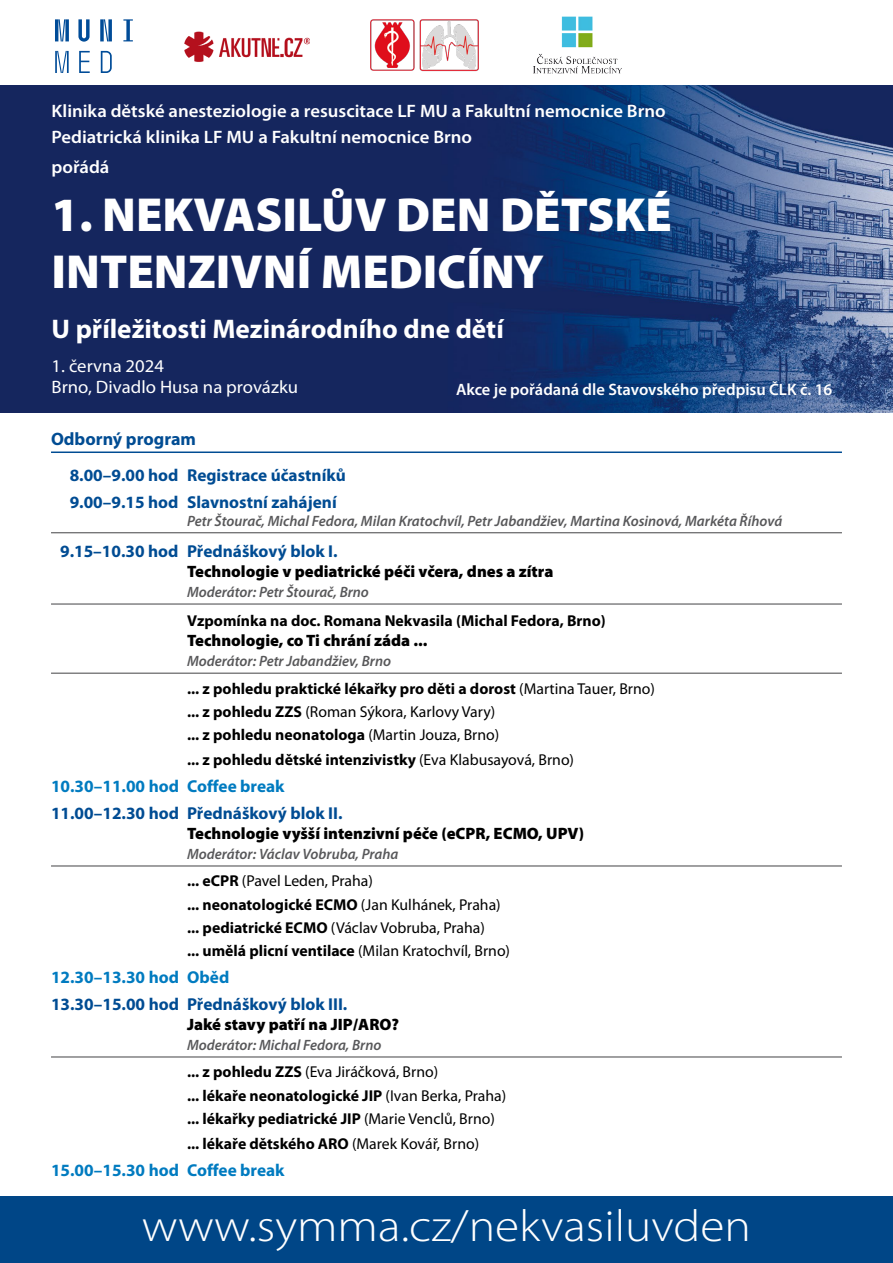
<style>
.page{position:relative;width:893px;height:1263px;background:#fff}
.page>*{position:absolute;margin:0;border:0;box-sizing:border-box;transform-origin:0 0}
.t1{font:900 48px/57.6px "Myriad Pro";color:#fff}
.t2{font:300 45px "Myriad Pro";color:#fff;scale:1.1 1}
.t3{font:700 27px "Myriad Pro";color:#fff}
.t4{font:600 18px/25.8px "Myriad Pro";color:#fff;scale:1.04 1}
.t5{font:18px/21.6px "Myriad Pro";color:#fff;scale:1.04 1}
.t6{font:700 18px "Myriad Pro";color:#004c93}
.t7{font:700 17.25px/27.2px "Myriad Pro";color:#004c93}
.t8{font:700 17.25px "Myriad Pro";color:#007bc0}
.t9{font:900 16.5px "Myriad Pro";color:#000}
.t10{font:600 16.5px "Myriad Pro";color:#fff}
.t11{font:700 15.75px/23.1px "Myriad Pro";color:#000}
.t12{font:15.75px/23.1px "Myriad Pro";color:#000}
.t13{font:italic 600 15px "Myriad Pro";color:#58585a}
.s1{font-weight:400}
.s2{font-weight:700}
</style>
<div class="page">
<hr style="left:51px;top:451px;width:791px;height:2px;background:#004c93">
<hr style="left:51px;top:532px;width:791px;height:1px;background:#58585a">
<hr style="left:51px;top:603px;width:791px;height:2px;background:#58585a">
<hr style="left:51px;top:673px;width:791px;height:1px;background:#58585a">
<hr style="left:51px;top:865px;width:791px;height:1px;background:#58585a">
<hr style="left:51px;top:1056px;width:791px;height:1px;background:#58585a">
<div style="left:0;top:1196px;width:893px;height:67px;background:#004687"></div>
<img style="left:0;top:85px;width:893px;height:327px">
<svg style="left:55px;top:19px;width:14px;height:22px"></svg>
<svg style="left:78px;top:19px;width:12px;height:23px"></svg>
<svg style="left:100px;top:19px;width:12px;height:22px"></svg>
<svg style="left:123px;top:19px;width:10px;height:22px"></svg>
<svg style="left:55px;top:51px;width:14px;height:22px"></svg>
<svg style="left:79px;top:51px;width:11px;height:22px"></svg>
<svg style="left:101px;top:51px;width:11px;height:22px"></svg>
<img style="left:184px;top:31px;width:126px;height:31px">
<img style="left:533px;top:16px;width:89px;height:58px">
<img style="left:370px;top:19px;width:109px;height:53px">
<p class="t4" style="left:52px;top:98px;width:592px">Klinika dětské anesteziologie a resuscitace LF MU a Fakultní nemocnice Brno<br>Pediatrická klinika LF MU a Fakultní nemocnice Brno</p>
<p class="t4" style="left:52px;top:153px;width:57px">pořádá</p>
<h1 class="t1" style="left:52px;top:184px;width:622px">1. NEKVASILŮV DEN DĚTSKÉ<br>INTENZIVNÍ MEDICÍNY</h1>
<h3 class="t3" style="left:52px;top:311px;width:454px">U příležitosti Mezinárodního dne dětí</h3>
<p class="t5" style="left:52px;top:355px;width:239px">1. června 2024<br>Brno, Divadlo Husa na provázku</p>
<p class="t10" style="left:456px;top:379px;width:378px">Akce je pořádaná dle Stavovského předpisu ČLK č. 16</p>
<p class="t6" style="left:51px;top:427px;width:146px">Odborný program</p>
<p class="t7" style="left:70px;top:461px;width:278px">8.00–9.00 hod Registrace účastníků<br>9.00–9.15 hod Slavnostní zahájení</p>
<p class="t13" style="left:187px;top:511px;width:597px">Petr Štourač, Michal Fedora, Milan Kratochvíl, Petr Jabandžiev, Martina Kosinová, Markéta Říhová</p>
<p class="t7" style="left:60px;top:537px;width:279px">9.15–10.30 hod Přednáškový blok I.</p>
<p class="t9" style="left:187px;top:560px;width:368px">Technologie v pediatrické péči včera, dnes a zítra</p>
<p class="t13" style="left:187px;top:582px;width:183px">Moderátor: Petr Štourač, Brno</p>
<p class="t11" style="left:187px;top:609px;width:420px">Vzpomínka na doc. Romana Nekvasila (Michal Fedora, Brno)</p>
<p class="t9" style="left:187px;top:629px;width:242px">Technologie, co Ti chrání záda ...</p>
<p class="t13" style="left:187px;top:652px;width:206px">Moderátor: Petr Jabandžiev, Brno</p>
<p class="t11" style="left:187px;top:676px;width:469px">... z pohledu praktické lékařky pro děti a dorost <span class="s1">(Martina Tauer, Brno) </span>... z pohledu ZZS <span class="s1">(Roman Sýkora, Karlovy Vary)<br></span>... z pohledu neonatologa <span class="s1">(Martin Jouza, Brno)</span></p>
<p class="t11" style="left:187px;top:747px;width:388px">... z pohledu dětské intenzivistky <span class="s1">(Eva Klabusayová, Brno)</span></p>
<p class="t8" style="left:51px;top:775px;width:235px">10.30–11.00 hod Coffee break</p>
<p class="t7" style="left:51px;top:799px;width:293px">11.00–12.30 hod Přednáškový blok II.</p>
<p class="t9" style="left:187px;top:822px;width:399px">Technologie vyšší intenzivní péče (eCPR, ECMO, UPV)</p>
<p class="t13" style="left:187px;top:844px;width:213px">Moderátor: Václav Vobruba, Praha</p>
<p class="t12" style="left:187px;top:869px;width:324px"><span class="s2">... eCPR</span> (Pavel Leden, Praha)<br><span class="s2">... neonatologické ECMO</span> (Jan Kulhánek, Praha) <span class="s2">... pediatrické ECMO</span> (Václav Vobruba, Praha)<br><span class="s2">... umělá plicní ventilace</span> (Milan Kratochvíl, Brno)</p>
<p class="t8" style="left:51px;top:966px;width:180px">12.30–13.30 hod Oběd</p>
<p class="t7" style="left:51px;top:990px;width:298px">13.30–15.00 hod Přednáškový blok III.</p>
<p class="t9" style="left:187px;top:1013px;width:214px">Jaké stavy patří na JIP/ARO?</p>
<p class="t13" style="left:187px;top:1035px;width:196px">Moderátor: Michal Fedora, Brno</p>
<p class="t11" style="left:187px;top:1060px;width:321px">... z pohledu ZZS <span class="s1">(Eva Jiráčková, Brno)<br></span>... lékaře neonatologické JIP <span class="s1">(Ivan Berka, Praha) </span>... lékařky pediatrické JIP <span class="s1">(Marie Venclů, Brno)</span></p>
<p class="t11" style="left:187px;top:1131px;width:294px">... lékaře dětského ARO <span class="s1">(Marek Kovář, Brno)</span></p>
<p class="t8" style="left:51px;top:1159px;width:235px">15.00–15.30 hod Coffee break</p>
<h2 class="t2" style="left:142px;top:1199px;width:555px">www.symma.cz/nekvasiluvden</h2>
</div>
